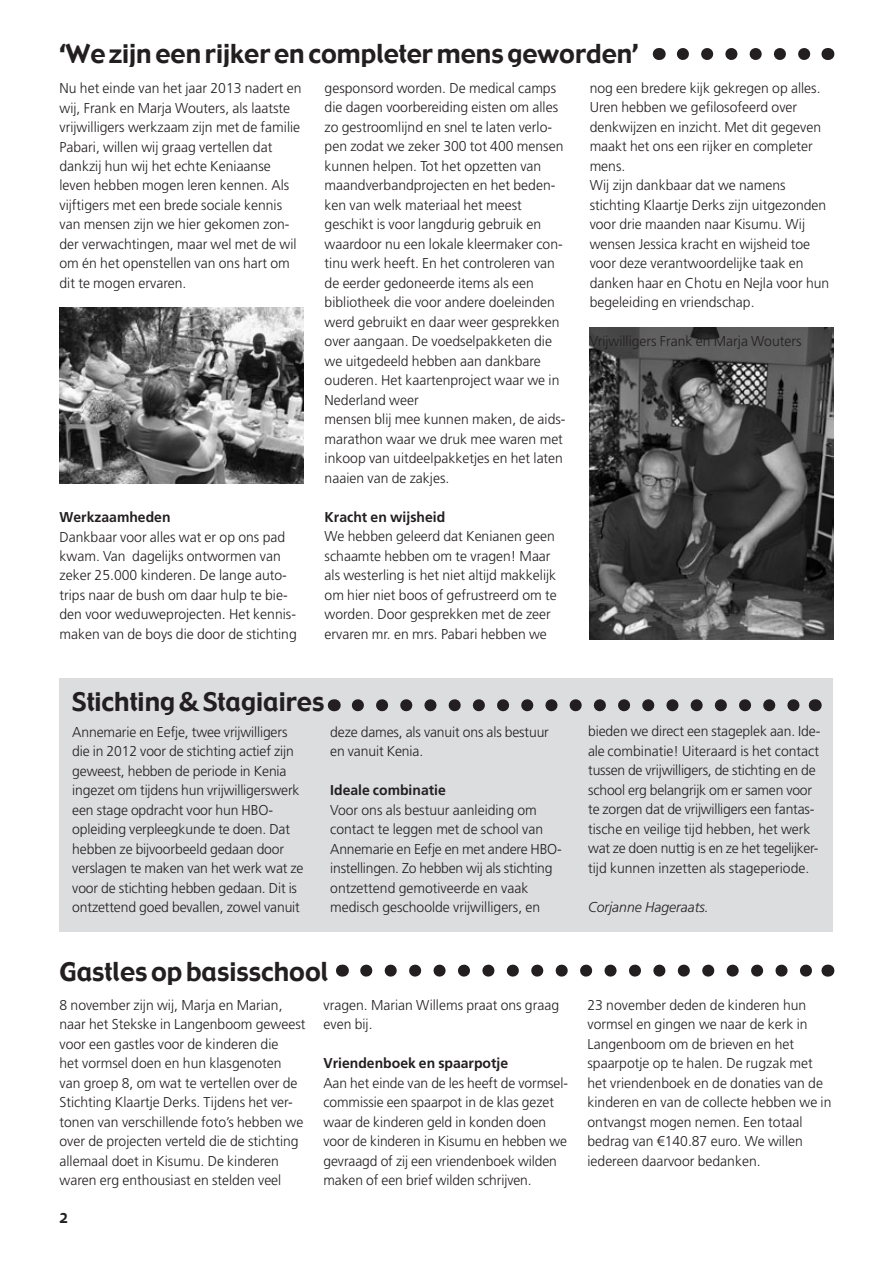
<style>
.page{position:relative;width:893px;height:1263px;background:#fff}
.page>*{position:absolute;margin:0;border:0;box-sizing:border-box;transform-origin:0 0}
.t1{font:25.5px "Gadget";color:#231f20}
.t2{font:300 14.25px/19.5px "Frutiger";color:#231f20}
.t3{font:700 14.25px "Frutiger";color:#231f20}
.t4{font:italic 300 14.25px "Frutiger";color:#231f20}
.t5{font:13.5px "Gadget";color:#231f20}
</style>
<div class="page">
<img style="left:590px;top:327px;width:243px;height:312px">
<svg style="left:683px;top:48px;width:128px;height:12px"></svg>
<svg style="left:659px;top:48px;width:1px;height:12px"></svg>
<svg style="left:827px;top:48px;width:1px;height:12px"></svg>
<svg style="left:366px;top:965px;width:446px;height:12px"></svg>
<svg style="left:342px;top:965px;width:1px;height:12px"></svg>
<svg style="left:827px;top:965px;width:1px;height:12px"></svg>
<div style="left:60px;top:678px;width:773px;height:254px;background:#dcdddf"></div>
<svg style="left:358px;top:699px;width:442px;height:12px"></svg>
<svg style="left:334px;top:699px;width:1px;height:12px"></svg>
<svg style="left:815px;top:699px;width:1px;height:12px"></svg>
<img style="left:60px;top:308px;width:243px;height:175px">
<h1 class="t1" style="left:60px;top:37px;width:581px">‘We zijn een rijker en completer mens geworden’</h1>
<p class="t2" style="left:60px;top:79px;width:244px">Nu het einde van het jaar 2013 nadert en wij, Frank en Marja Wouters, als laatste vrijwilligers werkzaam zijn met de familie Pabari, willen wij graag vertellen dat dankzij hun wij het echte Keniaanse leven hebben mogen leren kennen. Als vijftigers met een brede sociale kennis van mensen zijn we hier gekomen zon&shy;der verwachtingen, maar wel met de wil om én het openstellen van ons hart om dit te mogen ervaren.</p>
<p class="t3" style="left:60px;top:509px;width:112px">Werkzaamheden</p>
<p class="t2" style="left:60px;top:527px;width:239px">Dankbaar voor alles wat er op ons pad kwam. Van dagelijks ontwormen van zeker 25.000 kinderen. De lange auto&shy;trips naar de bush om daar hulp te bie&shy;den voor weduweprojecten. Het kennis&shy;maken van de boys die door de stichting</p>
<p class="t2" style="left:325px;top:78px;width:242px">gesponsord worden. De medical camps die dagen voorbereiding eisten om alles zo gestroomlijnd en snel te laten verlo&shy;pen zodat we zeker 300 tot 400 mensen kunnen helpen. Tot het opzetten van maandverbandprojecten en het beden&shy;ken van welk materiaal het meest geschikt is voor langdurig gebruik en waardoor nu een lokale kleermaker con&shy;tinu werk heeft. En het controleren van de eerder gedoneerde items als een bibliotheek die voor andere doeleinden werd gebruikt en daar weer gesprekken over aangaan. De voedselpakketen die we uitgedeeld hebben aan dankbare ouderen. Het kaartenproject waar we in Nederland weer<br>mensen blij mee kunnen maken, de aids&shy;marathon waar we druk mee waren met inkoop van uitdeelpakketjes en het laten naaien van de zakjes.</p>
<p class="t3" style="left:325px;top:508px;width:122px">Kracht en wijsheid</p>
<p class="t2" style="left:325px;top:527px;width:234px">We hebben geleerd dat Kenianen geen schaamte hebben om te vragen! Maar als westerling is het niet altijd makkelijk om hier niet boos of gefrustreerd om te worden. Door gesprekken met de zeer ervaren mr. en mrs. Pabari hebben we</p>
<h1 class="t1" style="left:72px;top:685px;width:254px">Stichting &amp; Stagiaires</h1>
<p class="t2" style="left:72px;top:722px;width:233px">Annemarie en Eefje, twee vrijwilligers die in 2012 voor de stichting actief zijn geweest, hebben de periode in Kenia ingezet om tijdens hun vrijwilligerswerk een stage opdracht voor hun HBO&shy;opleiding verpleegkunde te doen. Dat hebben ze bijvoorbeeld gedaan door verslagen te maken van het werk wat ze voor de stichting hebben gedaan. Dit is ontzettend goed bevallen, zowel vanuit</p>
<p class="t2" style="left:330px;top:722px;width:220px">deze dames, als vanuit ons als bestuur en vanuit Kenia.</p>
<p class="t3" style="left:330px;top:782px;width:117px">Ideale combinatie</p>
<p class="t2" style="left:330px;top:800px;width:232px">Voor ons als bestuur aanleiding om contact te leggen met de school van Annemarie en Eefje en met andere HBO&shy;instellingen. Zo hebben wij als stichting ontzettend gemotiveerde en vaak medisch geschoolde vrijwilligers, en</p>
<h1 class="t1" style="left:60px;top:955px;width:270px">Gastles op basisschool</h1>
<p class="t2" style="left:60px;top:995px;width:247px">8 november zijn wij, Marja en Marian, naar het Stekske in Langenboom geweest voor een gastles voor de kinderen die<br>het vormsel doen en hun klasgenoten van groep 8, om wat te vertellen over de Stichting Klaartje Derks. Tijdens het ver&shy;tonen van verschillende foto’s hebben we over de projecten verteld die de stichting allemaal doet in Kisumu. De kinderen waren erg enthousiast en stelden veel</p>
<p class="t2" style="left:323px;top:995px;width:237px">vragen. Marian Willems praat ons graag even bij.</p>
<p class="t3" style="left:323px;top:1055px;width:186px">Vriendenboek en spaarpotje</p>
<p class="t2" style="left:323px;top:1073px;width:246px">Aan het einde van de les heeft de vormsel&shy;commissie een spaarpot in de klas gezet waar de kinderen geld in konden doen voor de kinderen in Kisumu en hebben we gevraagd of zij een vriendenboek wilden maken of een brief wilden schrijven.</p>
<p class="t5" style="left:60px;top:1209px;width:10px">2</p>
<p class="t2" style="left:590px;top:78px;width:241px">nog een bredere kijk gekregen op alles.<br>Uren hebben we gefilosofeerd over denkwijzen en inzicht. Met dit gegeven maakt het ons een rijker en completer mens.<br>Wij zijn dankbaar dat we namens stichting Klaartje Derks zijn uitgezonden voor drie maanden naar Kisumu. Wij wensen Jessica kracht en wijsheid toe voor deze verantwoordelijke taak en danken haar en Chotu en Nejla voor hun begeleiding en vriendschap.</p>
<p class="t2" style="left:590px;top:332px;width:213px">Vrijwilligers Frank en Marja Wouters</p>
<p class="t2" style="left:588px;top:722px;width:234px">bieden we direct een stageplek aan. Ide&shy;ale combinatie! Uiteraard is het contact tussen de vrijwilligers, de stichting en de school erg belangrijk om er samen voor te zorgen dat de vrijwilligers een fantas&shy;tische en veilige tijd hebben, het werk wat ze doen nuttig is en ze het tegelijker&shy;tijd kunnen inzetten als stageperiode.</p>
<p class="t4" style="left:588px;top:899px;width:122px">Corjanne Hageraats.</p>
<p class="t2" style="left:587px;top:995px;width:245px">23 november deden de kinderen hun vormsel en gingen we naar de kerk in Langenboom om de brieven en het spaarpotje op te halen. De rugzak met het vriendenboek en de donaties van de kinderen en van de collecte hebben we in ontvangst mogen nemen. Een totaal bedrag van €140.87 euro. We willen iedereen daarvoor bedanken.</p>
</div>
